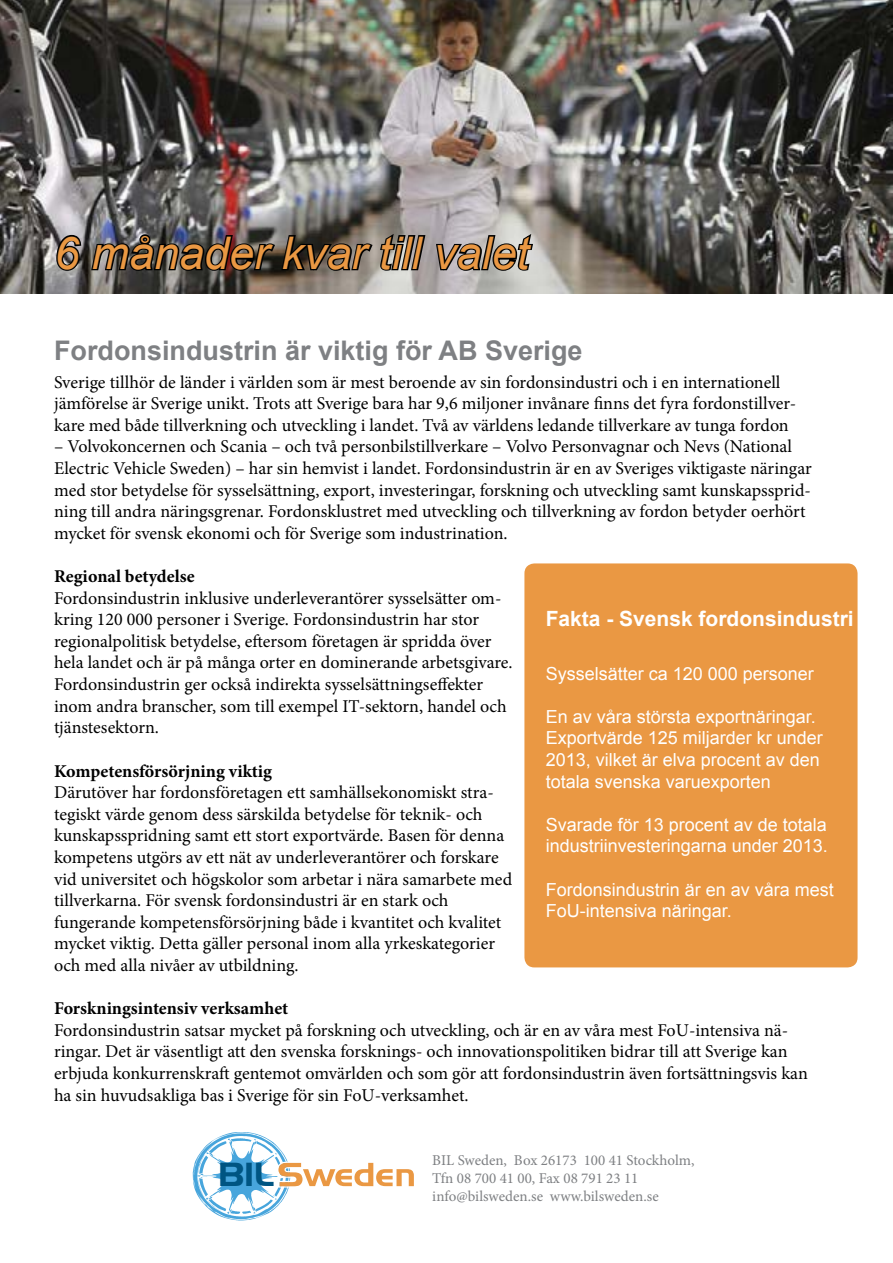
<style>
.page{position:relative;width:893px;height:1263px;background:#fff}
.page>*{position:absolute;margin:0;border:0;box-sizing:border-box;transform-origin:0 0}
.t1{font:italic 45px "Arial";color:#ea9843}
.t2{font:700 34.95px "Handel Got D";color:#005582;scale:1.1 1}
.t3{font:700 27px "Arial";color:#7e8083}
.t4{font:700 21px "Arial";color:#fff}
.t5{font:18px/21.6px "Minion Pro";letter-spacing:-.005em;color:#000}
.t6{font:18px/21.6px "Arial";color:#fff}
.t7{font:700 18px "Minion Pro";color:#000}
.t8{font:15px/18px "Minion Pro";color:#7e8083}
</style>
<div class="page">
<svg style="left:193px;top:1132px;width:221px;height:88px"></svg>
<img style="left:0;top:0;width:893px;height:293px">
<svg style="left:55px;top:233px;width:28px;height:40px"></svg>
<img style="left:89px;top:231px;width:338px;height:45px">
<svg style="left:434px;top:231px;width:101px;height:45px;background:#7a7979"></svg>
<div style="left:524px;top:563px;width:333px;height:404px;background:#ea9843;border-radius:10px"></div>
<h1 class="t1" style="left:54px;top:224px;width:477px">6 månader kvar till valet</h1>
<h3 class="t3" style="left:54px;top:332px;width:530px">Fordonsindustrin är viktig för AB Sverige</h3>
<p class="t5" style="left:54px;top:371px;width:744px">Sverige tillhör de länder i världen som är mest beroende av sin fordonsindustri och i en internationell jämförelse är Sverige unikt. Trots att Sverige bara har 9,6 miljoner invånare finns det fyra fordonstillver&shy;kare med både tillverkning och utveckling i landet. Två av världens ledande tillverkare av tunga fordon</p>
<p class="t5" style="left:54px;top:436px;width:759px">– Volvokoncernen och Scania – och två personbilstillverkare – Volvo Personvagnar och Nevs (National Electric Vehicle Sweden) – har sin hemvist i landet. Fordonsindustrin är en av Sveriges viktigaste näringar med stor betydelse för sysselsättning, export, investeringar, forskning och utveckling samt kunskapssprid&shy;ning till andra näringsgrenar. Fordonsklustret med utveckling och tillverkning av fordon betyder oerhört mycket för svensk ekonomi och för Sverige som industrination.</p>
<p class="t7" style="left:54px;top:564px;width:142px">Regional betydelse</p>
<p class="t5" style="left:54px;top:587px;width:460px">Fordonsindustrin inklusive underleverantörer sysselsätter om&shy;kring 120 000 personer i Sverige. Fordonsindustrin har stor regionalpolitisk betydelse, eftersom företagen är spridda över hela landet och är på många orter en dominerande arbetsgivare.<br>Fordonsindustrin ger också indirekta sysselsättningseffekter inom andra branscher, som till exempel IT-sektorn, handel och tjänstesektorn.</p>
<p class="t7" style="left:54px;top:758px;width:220px">Kompetensförsörjning viktig</p>
<p class="t5" style="left:54px;top:782px;width:460px">Därutöver har fordonsföretagen ett samhällsekonomiskt stra&shy;tegiskt värde genom dess särskilda betydelse för teknik- och kunskapsspridning samt ett stort exportvärde. Basen för denna kompetens utgörs av ett nät av underleverantörer och forskare vid universitet och högskolor som arbetar i nära samarbete med tillverkarna. För svensk fordonsindustri är en stark och fungerande kompetensförsörjning både i kvantitet och kvalitet mycket viktig. Detta gäller personal inom alla yrkeskategorier och med alla nivåer av utbildning.</p>
<p class="t7" style="left:54px;top:996px;width:236px">Forskningsintensiv verksamhet</p>
<p class="t5" style="left:54px;top:1019px;width:755px">Fordonsindustrin satsar mycket på forskning och utveckling, och är en av våra mest FoU-intensiva nä&shy;ringar. Det är väsentligt att den svenska forsknings- och innovationspolitiken bidrar till att Sverige kan erbjuda konkurrenskraft gentemot omvärlden och som gör att fordonsindustrin även fortsättningsvis kan ha sin huvudsakliga bas i Sverige för sin FoU-verksamhet.</p>
<p class="t4" style="left:546px;top:604px;width:310px">Fakta - Svensk fordonsindustri</p>
<p class="t6" style="left:546px;top:663px;width:270px">Sysselsätter ca 120 000 personer</p>
<p class="t6" style="left:546px;top:706px;width:279px">En av våra största exportnäringar.<br>Exportvärde 125 miljarder kr under 2013, vilket är elva procent av den totala svenska varuexporten</p>
<p class="t6" style="left:546px;top:814px;width:284px">Svarade för 13 procent av de totala industriinvesteringarna under 2013.</p>
<p class="t6" style="left:546px;top:879px;width:290px">Fordonsindustrin är en av våra mest<br>FoU-intensiva näringar.</p>
<h2 class="t2" style="left:218px;top:1155px;width:53px">BIL</h2>
<p class="t8" style="left:432px;top:1152px;width:264px">BIL Sweden, Box 26173 100 41 Stockholm,<br>Tfn 08 700 41 00, Fax 08 791 23 11 info@bilsweden.se www.bilsweden.se</p>
</div>
